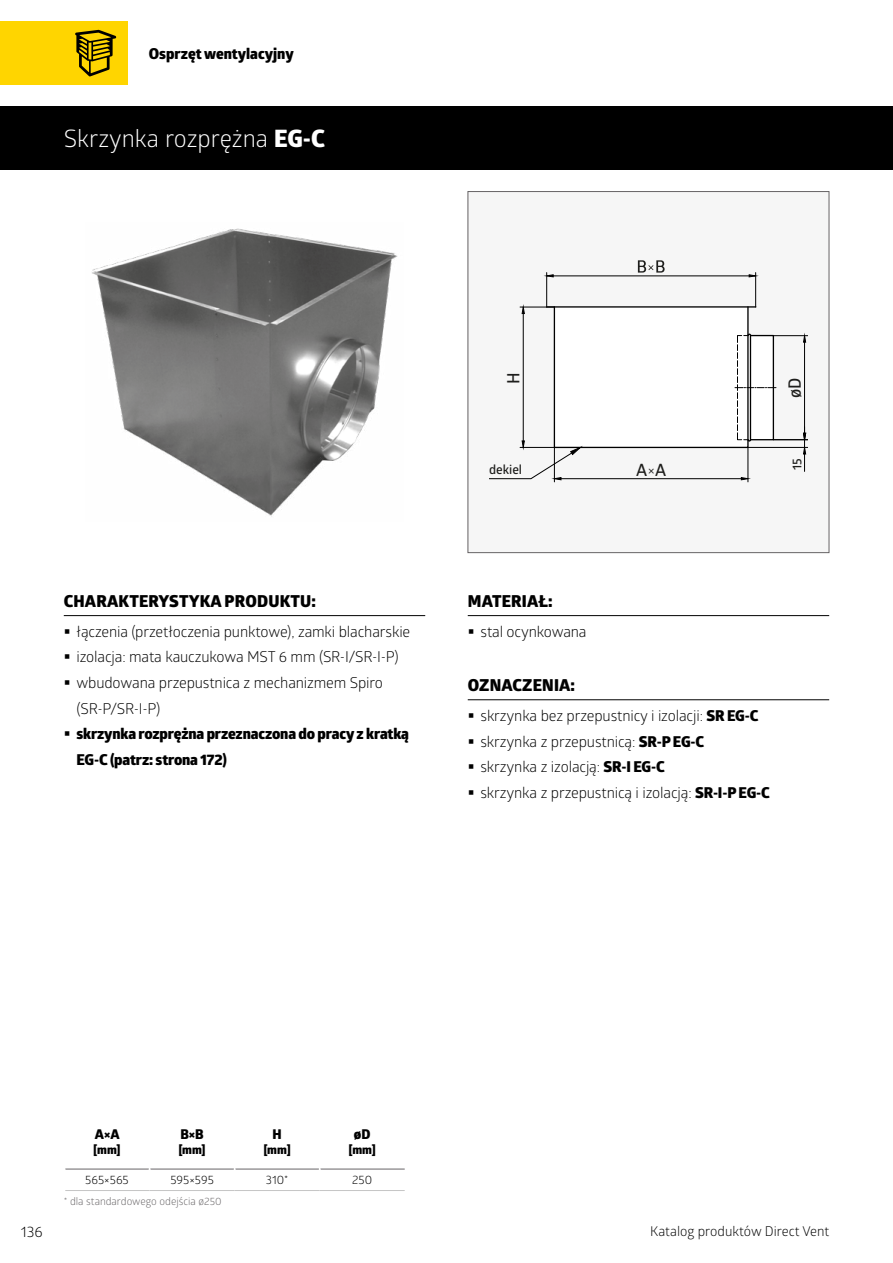
<style>
.page{position:relative;width:893px;height:1263px;background:#fff}
.page>*{position:absolute;margin:0;border:0;box-sizing:border-box;transform-origin:0 0}
.t1{font:24px "Glober";color:#fff}
.t2{font:16.95px "Glober Semi Bold Free";color:#1e1e1c}
.t3{font:800 16.5px "Glober";letter-spacing:.01em;color:#000}
.t4{font:15px/25.5px "Glober";letter-spacing:-.01em;color:#000}
.t5{font:800 15px/25.5px "Glober";letter-spacing:-.01em;color:#000}
.t6{font:13.5px "Glober";color:#000}
.t7{font:800 13.5px "Glober";color:#000}
.t8{font:12.75px "Glober Semi Bold Free";color:#1e1e1c}
.t9{font:12px "Glober";color:#000}
.t10{font:800 12px "Glober";color:#000}
.t11{font:10.5px "Glober";color:#676466}
.s1{font-weight:800}
.s2{font-family:"Glober"}
</style>
<div class="page">
<div style="left:0;top:106px;width:893px;height:64px;background:#000"></div>
<div style="left:0;top:21px;width:128px;height:64px;background:#ffd500"></div>
<svg style="left:75px;top:30px;width:41px;height:47px"></svg>
<img style="left:92px;top:228px;width:306px;height:289px">
<hr style="left:65px;top:1169px;width:84px;height:1px;background:#676466">
<hr style="left:150px;top:1169px;width:84px;height:1px;background:#676466">
<hr style="left:235px;top:1169px;width:84px;height:1px;background:#676466">
<hr style="left:320px;top:1169px;width:85px;height:1px;background:#676466">
<hr style="left:65px;top:1190px;width:85px;height:1px;background:#c6c6c6">
<hr style="left:150px;top:1190px;width:85px;height:1px;background:#c6c6c6">
<hr style="left:235px;top:1190px;width:85px;height:1px;background:#c6c6c6">
<hr style="left:320px;top:1190px;width:85px;height:1px;background:#c6c6c6">
<hr style="left:64px;top:615px;width:361px;height:1px;background:#000">
<hr style="left:468px;top:615px;width:361px;height:1px;background:#000">
<hr style="left:468px;top:699px;width:361px;height:1px;background:#000">
<div style="left:468px;top:192px;width:361px;height:361px;background:#f6f6f6"></div>
<hr style="left:748px;top:447px;width:1px;height:35px;background:#000">
<hr style="left:554px;top:447px;width:1px;height:35px;background:#000">
<hr style="left:773px;top:335px;width:35px;height:1px;background:#000">
<hr style="left:804px;top:342px;width:1px;height:91px;background:#000">
<svg style="left:803px;top:335px;width:3px;height:8px"></svg>
<hr style="left:773px;top:439px;width:35px;height:1px;background:#000">
<hr style="left:748px;top:447px;width:60px;height:1px;background:#000">
<svg style="left:803px;top:427px;width:3px;height:44px"></svg>
<svg style="left:489px;top:306px;width:287px;height:174px"></svg>
<hr style="left:546px;top:273px;width:1px;height:34px;background:#000">
<hr style="left:755px;top:273px;width:1px;height:34px;background:#000">
<hr style="left:553px;top:276px;width:196px;height:1px;background:#000">
<svg style="left:546px;top:274px;width:8px;height:4px"></svg>
<svg style="left:748px;top:274px;width:8px;height:4px"></svg>
<svg style="left:638px;top:260px;width:27px;height:13px"></svg>
<div style="left:468px;top:191px;width:361px;height:362px;border:1px solid #676466"></div>
<p class="t5" style="left:149px;top:41px;width:146px">Osprzęt wentylacyjny</p>
<h1 class="t1" style="left:64px;top:122px;width:263px">Skrzynka rozprężna <span class="s1">EG-C</span></h1>
<p class="t3" style="left:64px;top:589px;width:254px">CHARAKTERYSTYKA PRODUKTU:</p>
<p class="t4" style="left:76px;top:618px;width:335px">łączenia (przetłoczenia punktowe), zamki blacharskie izolacja: mata kauczukowa MST 6 mm (SR-I/SR-I-P) wbudowana przepustnica z mechanizmem Spiro (SR-P/SR-I-P)</p>
<p class="t5" style="left:76px;top:721px;width:334px">skrzynka rozprężna przeznaczona do pracy z kratką<br>EG-C (patrz: strona 172)</p>
<p class="t2" style="left:502px;top:384px;width:13px;rotate:-90deg">H</p>
<p class="t8" style="left:489px;top:460px;width:34px">dekiel</p>
<p class="t3" style="left:468px;top:589px;width:86px">MATERIAŁ:</p>
<p class="t4" style="left:480px;top:618px;width:108px">stal ocynkowana</p>
<p class="t2" style="left:783px;top:398px;width:22px;rotate:-90deg">øD</p>
<p class="t2" style="left:636px;top:458px;width:32px">A<span class="s2">×</span>A</p>
<p class="t8" style="left:788px;top:470px;width:13px;rotate:-90deg">15</p>
<p class="t3" style="left:468px;top:673px;width:109px">OZNACZENIA:</p>
<p class="t4" style="left:480px;top:702px;width:291px">skrzynka bez przepustnicy i izolacji: <span class="s1">SR EG-C </span>skrzynka z przepustnicą: <span class="s1">SR-P EG-C<br></span>skrzynka z izolacją: <span class="s1">SR-I EG-C<br></span>skrzynka z przepustnicą i izolacją: <span class="s1">SR-I-P EG-C</span></p>
<p class="t4" style="left:21px;top:1218px;width:23px">136</p>
<p class="t7" style="left:95px;top:1124px;width:26px">A×A</p>
<p class="t10" style="left:93px;top:1141px;width:29px">[mm]</p>
<p class="t7" style="left:180px;top:1124px;width:25px">B×B</p>
<p class="t10" style="left:178px;top:1141px;width:29px">[mm]</p>
<p class="t7" style="left:273px;top:1124px;width:11px">H</p>
<p class="t10" style="left:263px;top:1141px;width:29px">[mm]</p>
<p class="t7" style="left:354px;top:1124px;width:18px">øD</p>
<p class="t10" style="left:348px;top:1141px;width:29px">[mm]</p>
<p class="t9" style="left:85px;top:1171px;width:45px">565×565</p>
<p class="t9" style="left:170px;top:1171px;width:45px">595×595</p>
<p class="t9" style="left:266px;top:1171px;width:24px">310*</p>
<p class="t9" style="left:352px;top:1171px;width:21px">250</p>
<p class="t11" style="left:64px;top:1193px;width:159px">* dla standardowego odejścia ø250</p>
<p class="t6" style="left:650px;top:1222px;width:180px">Katalog produktów Direct Vent</p>
</div>
